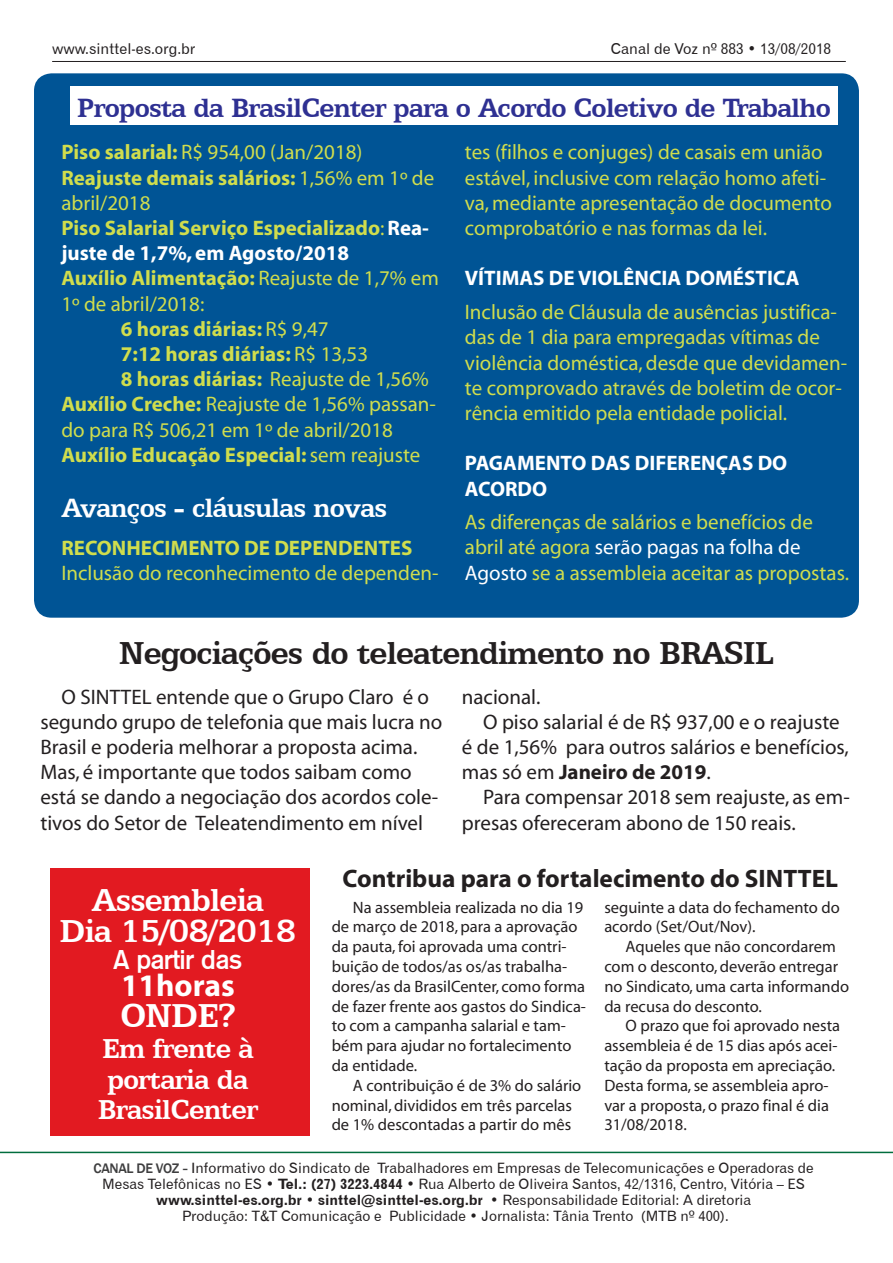
<style>
.page{position:relative;width:893px;height:1263px;background:#fff}
.page>*{position:absolute;margin:0;border:0;box-sizing:border-box;transform-origin:0 0}
.subtitulo2{font:700 37.5px "Egyptian 505 BT";color:#fff}
.subtitulo{font:700 36px "Egyptian 505 BT";letter-spacing:-.025em;color:#231f20}
.subtitulo-2{font:700 36px "Egyptian 505 BT";letter-spacing:-.025em;color:#fff}
.subtitulo2-2{font:700 31.5px "Myriad";color:#fff}
.subtitulo2-3{font:700 31.05px/31px "Egyptian 505 BT";letter-spacing:-.025em;color:#fff;text-align:center}
.subtitulo-3{font:700 30px "Egyptian 505 BT";letter-spacing:-.025em;color:#2e3092}
.subtitulo-4{font:700 30px "Egyptian 505 BT";letter-spacing:-.025em;color:#fff}
.subtitulo2-4{font:27px "Gothic 725 BT Bold A";letter-spacing:-.025em;color:#fff}
.corpo{font:700 25.35px "Myriad";color:#231f20}
.corpo-2{font:21px/25.2px "Myriad";color:#d0dd4d}
.corpo-3{font:21px/25.2px "Myriad";color:#231f20}
.corpo-4{font:700 21px/25.2px "Myriad";color:#d0dd4d}
.corpo-5{font:700 21px/25.2px "Myriad";color:#fff}
.corpo-6{font:16.5px/19.8px "Myriad";color:#231f20}
.legenda{font:15px "Gothic 720 BT Roman B";color:#231f20}
.subtitulo2-5{font:14.25px/15.9px "Gothic 720 BT Roman B";color:#231f20;text-align:center}
.s1{font-weight:700}
.s2{font-weight:400}
.s3{color:#fff}
.s4{font-family:"Franklin Gothic";font-weight:500;color:#3e3e3f}
.s5{font-family:"Gothic 720 BT Bold B"}
</style>
<div class="page">
<div style="left:50px;top:868px;width:260px;height:268px;background:#e21a21"></div>
<hr style="left:0;top:1152px;width:893px;height:1px;background:#016d3d">
<hr style="left:52px;top:61px;width:794px;height:1px;background:#231f20">
<div style="left:34px;top:73px;width:825px;height:545px;background:#005495;border-radius:18px"></div>
<div style="left:71px;top:87px;width:767px;height:38px;background:#fff"></div>
<p class="legenda" style="left:52px;top:40px;width:145px">www.sinttel-es.org.br</p>
<p class="legenda" style="left:611px;top:40px;width:222px">Canal de Voz nº 883 • 13/08/2018</p>
<p class="subtitulo-3" style="left:77px;top:90px;width:755px">Proposta da BrasilCenter para o Acordo Coletivo de Trabalho</p>
<p class="corpo-2" style="left:61px;top:141px;width:303px"><span class="s1">Piso salarial:</span> R$ 954,00 (Jan/2018)</p>
<p class="corpo-4" style="left:61px;top:166px;width:374px">Reajuste demais salários: <span class="s2">1,56% em 1º de abril/2018<br></span>Piso Salarial Serviço Especializado<span class="s2">:</span> <span class="s3">Rea&shy;juste de 1,7%, em Agosto/2018</span></p>
<p class="corpo-2" style="left:61px;top:267px;width:379px"><span class="s1">Auxílio Alimentação:</span> Reajuste de 1,7% em<br>1º de abril/2018:</p>
<p class="corpo-4" style="left:121px;top:317px;width:209px">6 horas diárias: <span class="s2">R$ 9,47</span></p>
<p class="corpo-4" style="left:121px;top:342px;width:249px">7:12 horas diárias: <span class="s2">R$ 13,53</span></p>
<p class="corpo-2" style="left:121px;top:367px;width:309px"><span class="s1">8 horas diárias:</span> Reajuste de 1,56%</p>
<p class="corpo-2" style="left:61px;top:393px;width:376px"><span class="s1">Auxílio Creche:</span> Reajuste de 1,56% passan&shy;do para R$ 506,21 em 1º de abril/2018</p>
<p class="corpo-4" style="left:61px;top:443px;width:361px">Auxílio Educação Especial: <span class="s2">sem reajuste</span></p>
<p class="subtitulo-4" style="left:61px;top:490px;width:327px">Avanços - cláusulas novas</p>
<p class="corpo-4" style="left:61px;top:536px;width:353px">RECONHECIMENTO DE DEPENDENTES</p>
<p class="corpo-2" style="left:61px;top:561px;width:379px">Inclusão do reconhecimento de dependen-</p>
<p class="corpo-2" style="left:465px;top:141px;width:369px">tes (filhos e conjuges) de casais em união estável, inclusive com relação homo afeti&shy;va, mediante apresentação de documento comprobatório e nas formas da lei.</p>
<p class="corpo-5" style="left:465px;top:266px;width:336px">VÍTIMAS DE VIOLÊNCIA DOMÉSTICA</p>
<p class="corpo-2" style="left:465px;top:300px;width:384px">Inclusão de Cláusula de ausências justifica&shy;das de 1 dia para empregadas vítimas de violência doméstica, desde que devidamen&shy;te comprovado através de boletim de ocor&shy;rência emitido pela entidade policial.</p>
<p class="corpo-5" style="left:465px;top:451px;width:324px">PAGAMENTO DAS DIFERENÇAS DO<br>ACORDO</p>
<p class="corpo-2" style="left:465px;top:510px;width:386px">As diferenças de salários e benefícios de abril até agora <span class="s3">serão pagas na folha de<br>Agosto</span> se a assembleia aceitar as propostas.</p>
<p class="subtitulo" style="left:119px;top:632px;width:656px">Negociações do teleatendimento no BRASIL</p>
<p class="corpo-3" style="left:40px;top:685px;width:403px;text-indent:21px">O SINTTEL entende que o Grupo Claro é o segundo grupo de telefonia que mais lucra no Brasil e poderia melhorar a proposta acima.<br>Mas, é importante que todos saibam como está se dando a negociação dos acordos cole&shy;tivos do Setor de Teleatendimento em nível</p>
<p class="corpo-3" style="left:462px;top:685px;width:80px">nacional.</p>
<p class="corpo-3" style="left:462px;top:710px;width:388px;text-indent:21px">O piso salarial é de R$ 937,00 e o reajuste é de 1,56% para outros salários e benefícios, mas só em <span class="s1">Janeiro de 2019</span>.</p>
<p class="corpo-3" style="left:462px;top:786px;width:389px;text-indent:21px">Para compensar 2018 sem reajuste, as em&shy;presas ofereceram abono de 150 reais.</p>
<p class="subtitulo-2" style="left:92px;top:878px;width:174px">Assembleia</p>
<p class="subtitulo-2" style="left:60px;top:909px;width:238px">Dia 15/08/2018</p>
<p class="subtitulo2-4" style="left:113px;top:944px;width:131px">A partir das</p>
<p class="subtitulo2-2" style="left:121px;top:969px;width:115px">11horas</p>
<p class="subtitulo2" style="left:120px;top:993px;width:117px">ONDE?</p>
<p class="subtitulo2-3" style="left:98px;top:1032px;width:162px">Em frente à portaria da<br>BrasilCenter</p>
<p class="corpo" style="left:343px;top:865px;width:497px">Contribua para o fortalecimento do SINTTEL</p>
<p class="corpo-6" style="left:332px;top:898px;width:256px;text-indent:21px">Na assembleia realizada no dia 19 de março de 2018, para a aprovação da pauta, foi aprovada uma contri&shy;buição de todos/as os/as trabalha&shy;dores/as da BrasilCenter, como forma de fazer frente aos gastos do Sindica&shy;to com a campanha salarial e tam&shy;bém para ajudar no fortalecimento da entidade.</p>
<p class="corpo-6" style="left:332px;top:1076px;width:251px;text-indent:21px">A contribuição é de 3% do salário nominal, divididos em três parcelas de 1% descontadas a partir do mês</p>
<p class="corpo-6" style="left:604px;top:898px;width:237px">seguinte a data do fechamento do acordo (Set/Out/Nov).</p>
<p class="corpo-6" style="left:604px;top:937px;width:246px;text-indent:21px">Aqueles que não concordarem com o desconto, deverão entregar no Sindicato, uma carta informando da recusa do desconto.</p>
<p class="corpo-6" style="left:604px;top:1017px;width:237px;text-indent:21px">O prazo que foi aprovado nesta assembleia é de 15 dias após acei&shy;tação da proposta em apreciação.<br>Desta forma, se assembleia apro&shy;var a proposta, o prazo final é dia<br>31/08/2018.</p>
<p class="subtitulo2-5" style="left:94px;top:1160px;width:722px"><span class="s4">CANAL DE VOZ -</span> Informativo do Sindicato de Trabalhadores em Empresas de Telecomunicações e Operadoras de<br>Mesas Telefônicas no ES • <span class="s5">Tel.: (27) 3223.4844</span> • Rua Alberto de Oliveira Santos, 42/1316, Centro, Vitória – ES</p>
<p class="subtitulo2-5" style="left:156px;top:1191px;width:596px"><span class="s5">www.sinttel-es.org.br • sinttel@sinttel-es.org.br</span> • Responsabilidade Editorial: A diretoria<br>Produção: T&amp;T Comunicação e Publicidade • Jornalista: Tânia Trento (MTB nº 400).</p>
</div>
